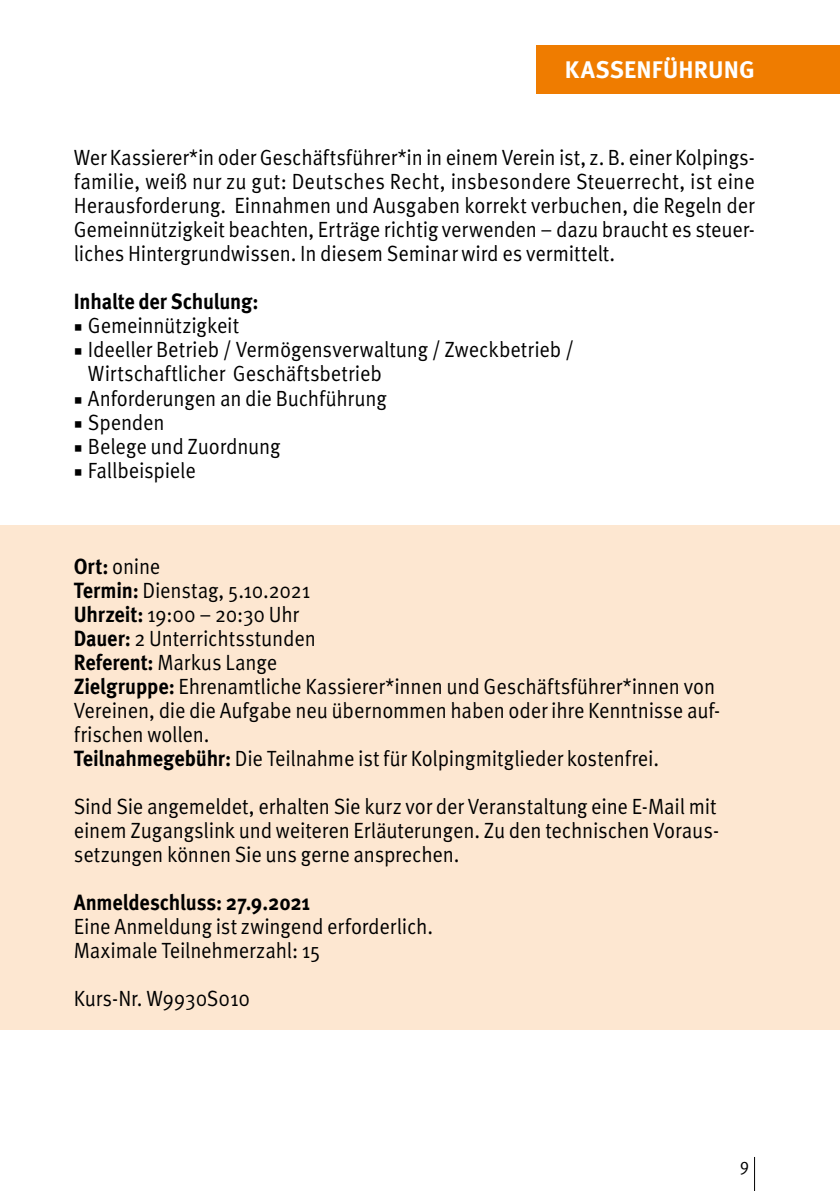
<style>
.page{position:relative;width:840px;height:1191px;background:#fff}
.page>*{position:absolute;margin:0;border:0;box-sizing:border-box;transform-origin:0 0}
.t1{font:700 24px "Meta Pro";letter-spacing:.005em;color:#fff}
.t2{font:22px/24px "Meta Pro";letter-spacing:-.01em;color:#000;scale:.91 1}
.t3{font:700 22px "Meta Pro";letter-spacing:-.01em;color:#000;scale:.91 1}
.t4{font:18px "Meta Pro";color:#000;scale:.91 1}
.s1{font-family:"Minion Pro"}
.s2{font-weight:700}
</style>
<div class="page">
<hr style="left:753px;top:1157px;width:1px;height:34px;background:#000">
<div style="left:0;top:525px;width:839px;height:504px;background:#fde7d1"></div>
<div style="left:536px;top:45px;width:303px;height:48px;background:#ef7c00"></div>
<p class="t1" style="left:564px;top:55px;width:191px">KASSENFÜHRUNG</p>
<p class="t2" style="left:74px;top:146px;width:749px;text-align:justify">Wer Kassierer*in oder Geschäftsführer*in in einem Verein ist, z. B. einer Kolpings&shy;familie, weiß nur zu gut: Deutsches Recht, insbesondere Steuerrecht, ist eine Herausforderung. Einnahmen und Ausgaben korrekt verbuchen, die Regeln der Gemeinnützigkeit beachten, Erträge richtig verwenden – dazu braucht es steuer&shy;liches Hintergrundwissen. In diesem Seminar wird es vermittelt.</p>
<p class="t3" style="left:74px;top:288px;width:204px">Inhalte der Schulung:</p>
<p class="t2" style="left:74px;top:314px;width:183px"><span class="s1">■</span> Gemeinnützigkeit</p>
<p class="t2" style="left:88px;top:338px;width:535px;text-indent:-14px"><span class="s1">■</span> Ideeller Betrieb / Vermögensverwaltung / Zweckbetrieb /<br>Wirtschaftlicher Geschäftsbetrieb</p>
<p class="t2" style="left:74px;top:386px;width:345px"><span class="s1">■</span> Anforderungen an die Buchführung</p>
<p class="t2" style="left:74px;top:410px;width:101px"><span class="s1">■</span> Spenden</p>
<p class="t2" style="left:74px;top:434px;width:228px"><span class="s1">■</span> Belege und Zuordnung</p>
<p class="t2" style="left:74px;top:458px;width:136px"><span class="s1">■</span> Fallbeispiele</p>
<p class="t2" style="left:74px;top:554px;width:709px"><span class="s2">Ort:</span> onine<br><span class="s2">Termin:</span> Dienstag, 5.10.2021<br><span class="s2">Uhrzeit:</span> 19:00 – 20:30 Uhr<br><span class="s2">Dauer:</span> 2 Unterrichtsstunden<br><span class="s2">Referent:</span> Markus Lange<br><span class="s2">Zielgruppe:</span> Ehrenamtliche Kassierer*innen und Geschäftsführer*innen von Vereinen, die die Aufgabe neu übernommen haben oder ihre Kenntnisse auf&shy;frischen wollen.<br><span class="s2">Teilnahmegebühr:</span> Die Teilnahme ist für Kolpingmitglieder kostenfrei.</p>
<p class="t2" style="left:74px;top:794px;width:707px;text-align:justify">Sind Sie angemeldet, erhalten Sie kurz vor der Veranstaltung eine E-Mail mit einem Zugangslink und weiteren Erläuterungen. Zu den technischen Voraus&shy;setzungen können Sie uns gerne ansprechen.</p>
<p class="t3" style="left:74px;top:888px;width:261px">Anmeldeschluss: 27.9.2021</p>
<p class="t2" style="left:74px;top:914px;width:396px">Eine Anmeldung ist zwingend erforderlich.<br>Maximale Teilnehmerzahl: 15</p>
<p class="t2" style="left:74px;top:986px;width:195px">Kurs-Nr. W9930S010</p>
<p class="t4" style="left:739px;top:1153px;width:12px">9</p>
</div>
